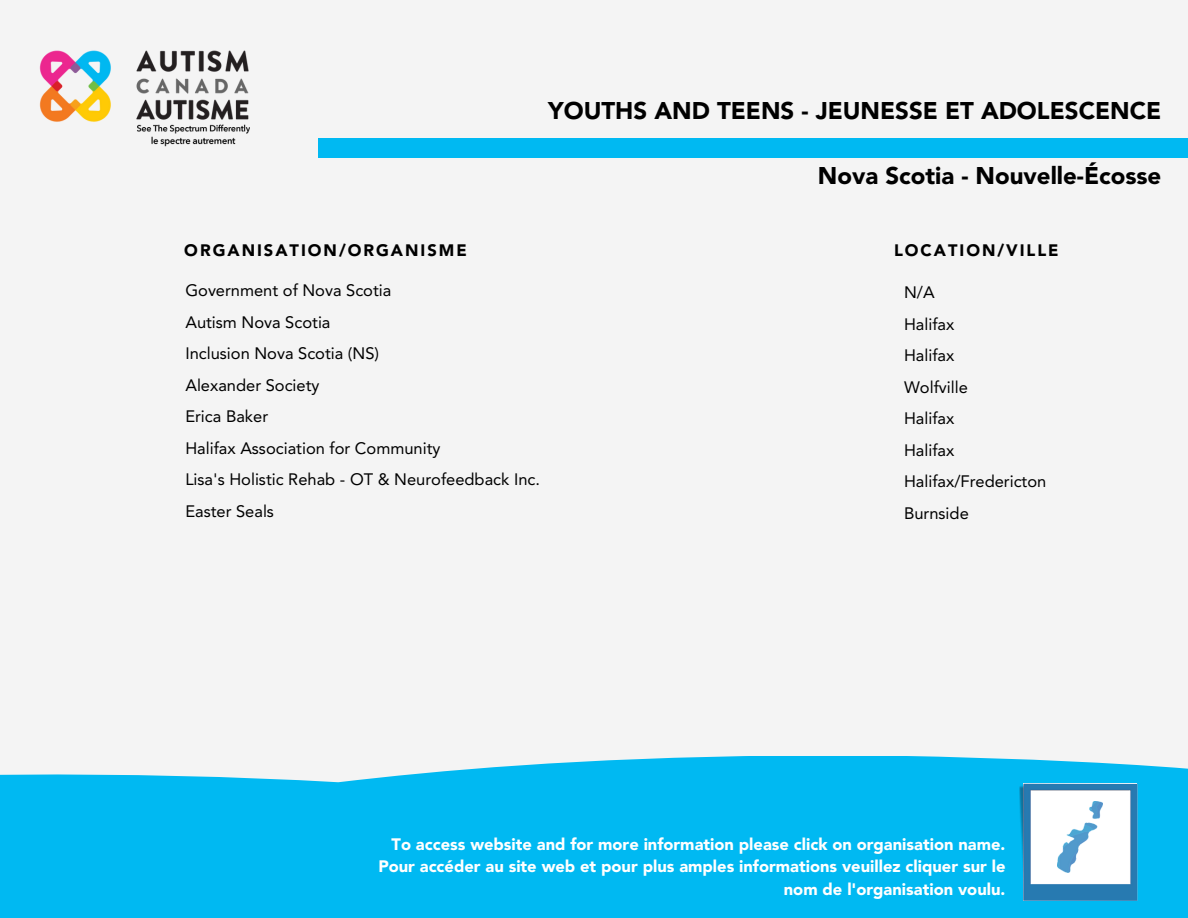
<style>
.page{position:relative;width:1188px;height:918px;background:#f4f4f4}
.page>*{position:absolute;margin:0;border:0;box-sizing:border-box;transform-origin:0 0}
.t1{font:900 24px "Avenir LT Std";color:#000}
.t2{font:16.5px "Avenir LT Std";color:#000}
.t3{font:900 16.5px/22.5px "Avenir LT Std";color:#fff;text-align:right}
.t4{font:900 16.5px "Avenir LT Std";letter-spacing:.12em;color:#000}
</style>
<div class="page">
<div style="left:319px;top:138px;width:869px;height:20px;background:#00b9f2"></div>
<img style="left:39px;top:50px;width:211px;height:97px">
<div style="left:0;top:756px;width:1188px;height:162px;background:#00b9f2"></div>
<img style="left:1019px;top:784px;width:118px;height:117px">
<img style="left:1058px;top:801px;width:45px;height:71px">
<h1 class="t1" style="left:548px;top:100px;width:615px">YOUTHS AND TEENS - JEUNESSE ET ADOLESCENCE</h1>
<h2 class="t1" style="left:818px;top:166px;width:345px">Nova Scotia - Nouvelle-Écosse</h2>
<p class="t4" style="left:184px;top:243px;width:284px">ORGANISATION/ORGANISME</p>
<p class="t4" style="left:894px;top:243px;width:166px">LOCATION/VILLE</p>
<h3 class="t2" style="left:185px;top:284px;width:207px">Government of Nova Scotia</h3>
<p class="t2" style="left:185px;top:315px;width:147px">Autism Nova Scotia</p>
<p class="t2" style="left:185px;top:347px;width:195px">Inclusion Nova Scotia (NS)</p>
<p class="t2" style="left:185px;top:378px;width:136px">Alexander Society</p>
<p class="t2" style="left:185px;top:410px;width:84px">Erica Baker</p>
<p class="t2" style="left:185px;top:441px;width:257px">Halifax Association for Community</p>
<p class="t2" style="left:185px;top:473px;width:356px">Lisa's Holistic Rehab - OT &amp; Neurofeedback Inc.</p>
<p class="t2" style="left:185px;top:504px;width:90px">Easter Seals</p>
<p class="t2" style="left:904px;top:286px;width:32px">N/A</p>
<h4 class="t2" style="left:904px;top:317px;width:52px">Halifax</h4>
<p class="t2" style="left:904px;top:349px;width:52px">Halifax</p>
<p class="t2" style="left:904px;top:380px;width:65px">Wolfville</p>
<p class="t2" style="left:904px;top:412px;width:52px">Halifax</p>
<p class="t2" style="left:904px;top:443px;width:52px">Halifax</p>
<p class="t2" style="left:904px;top:475px;width:144px">Halifax/Fredericton</p>
<p class="t2" style="left:904px;top:506px;width:66px">Burnside</p>
<h5 class="t3" style="left:378px;top:834px;width:629px">To access website and for more information please click on organisation name.<br>Pour accéder au site web et pour plus amples informations veuillez cliquer sur le nom de l'organisation voulu.</h5>
</div>
